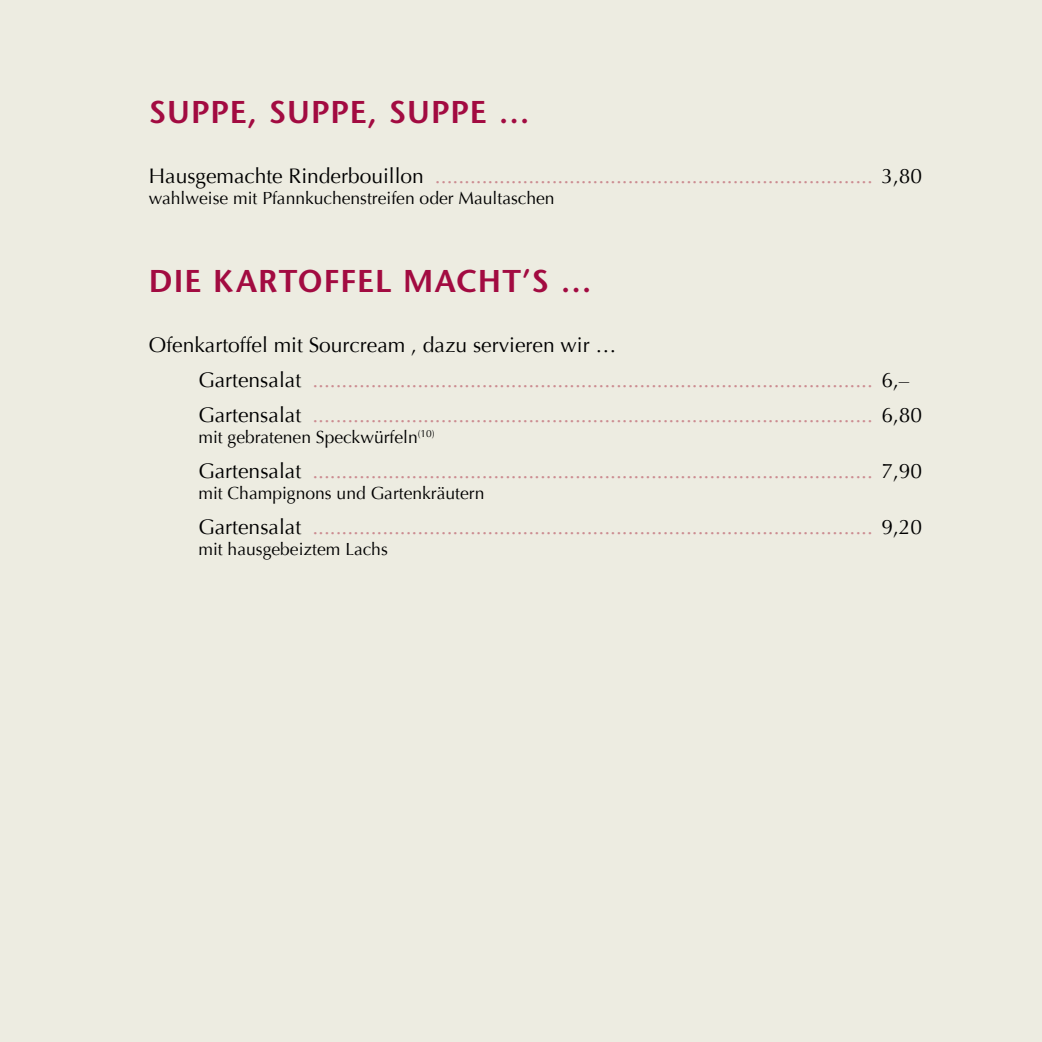
<style>
.page{position:relative;width:1042px;height:1042px;background:#edece1}
.page>*{position:absolute;margin:0;border:0;box-sizing:border-box;transform-origin:0 0}
.t1{font:600 31.5px "Stone Sans";letter-spacing:.025em;color:#a20b41}
.t2{font:21px/35.2px "Optima";color:#cc8c91}
.t3{font:17.5px "Optima";color:#000}
.s1{color:#000}
</style>
<div class="page">
<h1 class="t1" style="left:149px;top:93px;width:383px">SUPPE, SUPPE, SUPPE …</h1>
<p class="t2" style="left:149px;top:158px;width:775px"><span class="s1">Hausgemachte Rinderbouillon</span> ........................................................................... <span class="s1">3,80</span></p>
<p class="t3" style="left:149px;top:188px;width:407px">wahlweise mit Pfannkuchenstreifen oder Maultaschen</p>
<h1 class="t1" style="left:149px;top:262px;width:110px">DIE KARTO</h1>
<h1 class="t1" style="left:324px;top:262px;width:104px">FFEL MACHT</h1>
<h1 class="t1" style="left:522px;top:262px;width:71px">’S …</h1>
<p class="t2" style="left:198px;top:327px;width:725px;text-indent:-50px"><span class="s1">Ofenkartoffel mit Sourcream , dazu servieren wir …<br>Gartensalat</span> ................................................................................................ <span class="s1">6,–<br>Gartensalat</span> ................................................................................................ <span class="s1">6,80</span></p>
<p class="t3" style="left:198px;top:427px;width:238px">mit gebratenen Speckwürfeln<sup>(10)</sup></p>
<p class="t2" style="left:198px;top:453px;width:725px"><span class="s1">Gartensalat</span> ................................................................................................ <span class="s1">7,90</span></p>
<p class="t3" style="left:198px;top:483px;width:287px">mit Champignons und Gartenkräutern</p>
<p class="t2" style="left:198px;top:510px;width:725px"><span class="s1">Gartensalat</span> ................................................................................................ <span class="s1">9,20</span></p>
<p class="t3" style="left:198px;top:539px;width:191px">mit hausgebeiztem Lachs</p>
</div>
